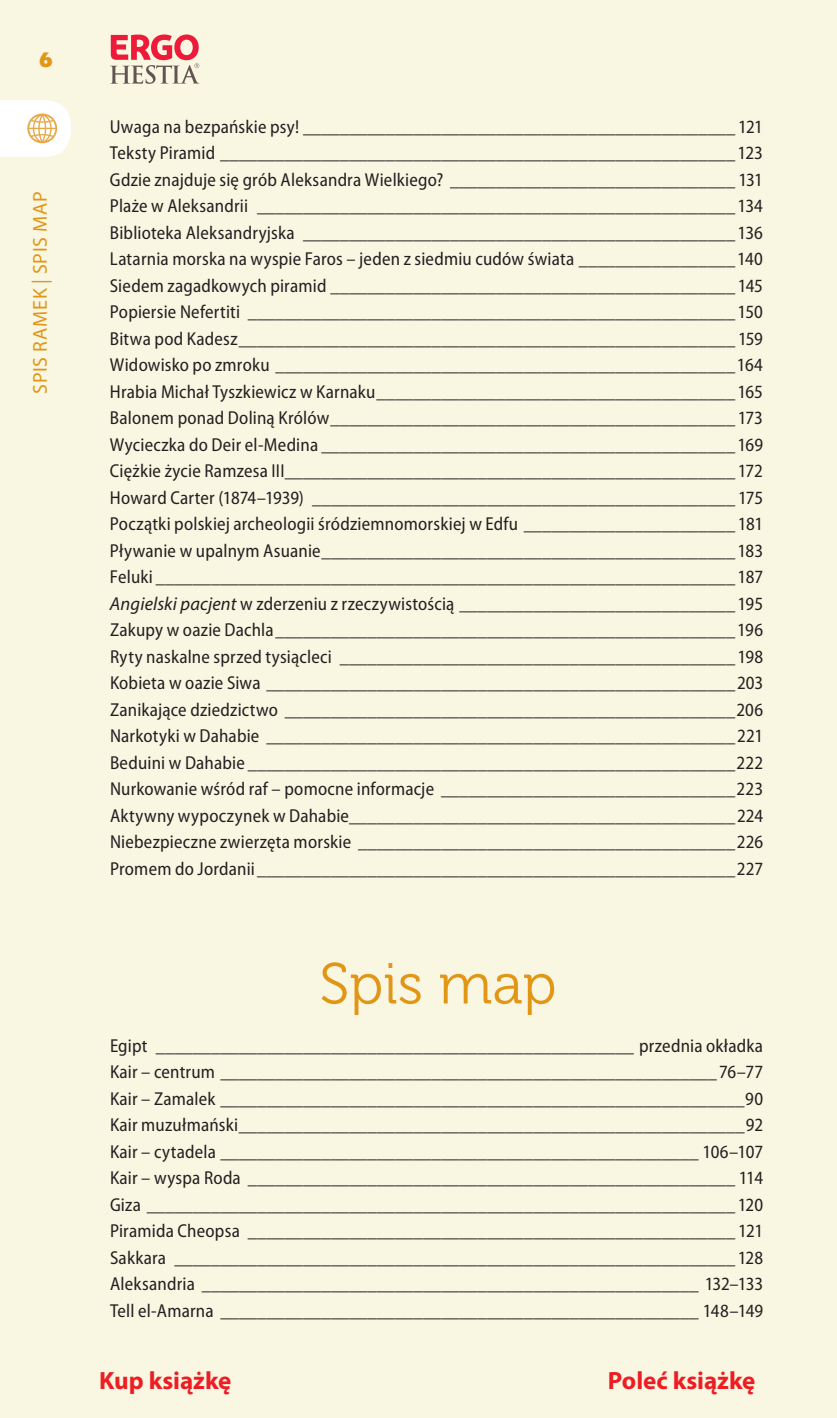
<style>
.page{position:relative;width:837px;height:1418px;background:#fff}
.page>*{position:absolute;margin:0;border:0;box-sizing:border-box;transform-origin:0 0}
.t1{font:57.5px "Museo 300";color:#e29616}
.t2{font:700 25px "Myriad Pro";color:#ee1d23}
.t3{font:20px "Myriad Pro";letter-spacing:.035em;color:#e29616}
.t4{font:20px "EFN Olivea Nigra";color:#e29616}
.t5{font:semi-condensed 18.75px/26.5px "Myriad Pro";letter-spacing:.01em;color:#231f20;text-align:justify}
.s1{font-style:italic;font-stretch:normal}
</style>
<div class="page">
<div style="left:0;top:0;width:836px;height:1417px;background:#f9f6e2"></div>
<svg style="left:110px;top:34px;width:89px;height:50px"></svg>
<svg style="left:0;top:100px;width:71px;height:57px;background:#fcf5eb"></svg>
<p class="t4" style="left:39px;top:46px;width:15px">6</p>
<p class="t3" style="left:28px;top:394px;width:204px;rotate:-90deg">SPIS RAMEK | SPIS MAP</p>
<p class="t5" style="left:110px;top:114px;width:654px">Uwaga na bezpańskie psy! _______________________________________________ 121<br>Teksty Piramid ________________________________________________________123<br>Gdzie znajduje się grób Aleksandra Wielkiego? _______________________________ 131<br>Plaże w Aleksandrii ____________________________________________________134<br>Biblioteka Aleksandryjska _______________________________________________ 136<br>Latarnia morska na wyspie Faros – jeden z siedmiu cudów świata _________________140<br>Siedem zagadkowych piramid ____________________________________________ 145<br>Popiersie Nefertiti _____________________________________________________ 150<br>Bitwa pod Kadesz ______________________________________________________ 159<br>Widowisko po zmroku __________________________________________________164<br>Hrabia Michał Tyszkiewicz w Karnaku _______________________________________165<br>Balonem ponad Doliną Królów ____________________________________________ 173<br>Wycieczka do Deir el-Medina _____________________________________________169<br>Ciężkie życie Ramzesa III _________________________________________________ 172<br>Howard Carter (1874–1939) ______________________________________________ 175<br>Początki polskiej archeologii śródziemnomorskiej w Edfu _______________________ 181<br>Pływanie w upalnym Asuanie _____________________________________________183<br>Feluki _______________________________________________________________187<br><span class="s1">Angielski pacjent</span> w zderzeniu z rzeczywistością ______________________________ 195<br>Zakupy w oazie Dachla __________________________________________________196<br>Ryty naskalne sprzed tysiącleci ___________________________________________198<br>Kobieta w oazie Siwa ___________________________________________________203<br>Zanikające dziedzictwo _________________________________________________206<br>Narkotyki w Dahabie ___________________________________________________221<br>Beduini w Dahabie _____________________________________________________222<br>Nurkowanie wśród raf – pomocne informacje ________________________________223<br>Aktywny wypoczynek w Dahabie __________________________________________224<br>Niebezpieczne zwierzęta morskie _________________________________________226<br>Promem do Jordanii ____________________________________________________227</p>
<h1 class="t1" style="left:319px;top:952px;width:238px">Spis map</h1>
<p class="t5" style="left:110px;top:1032px;width:654px">Egipt ____________________________________________________ przednia okładka Kair – centrum ______________________________________________________76–77<br>Kair – Zamalek _________________________________________________________90<br>Kair muzułmański _______________________________________________________92<br>Kair – cytadela ____________________________________________________ 106–107<br>Kair – wyspa Roda _____________________________________________________ 114<br>Giza ________________________________________________________________ 120<br>Piramida Cheopsa _____________________________________________________ 121<br>Sakkara _____________________________________________________________ 128<br>Aleksandria ______________________________________________________ 132–133<br>Tell el-Amarna ____________________________________________________ 148–149</p>
<h2 class="t2" style="left:99px;top:1364px;width:134px">Kup książkę</h2>
<h2 class="t2" style="left:607px;top:1364px;width:149px">Poleć książkę</h2>
</div>
